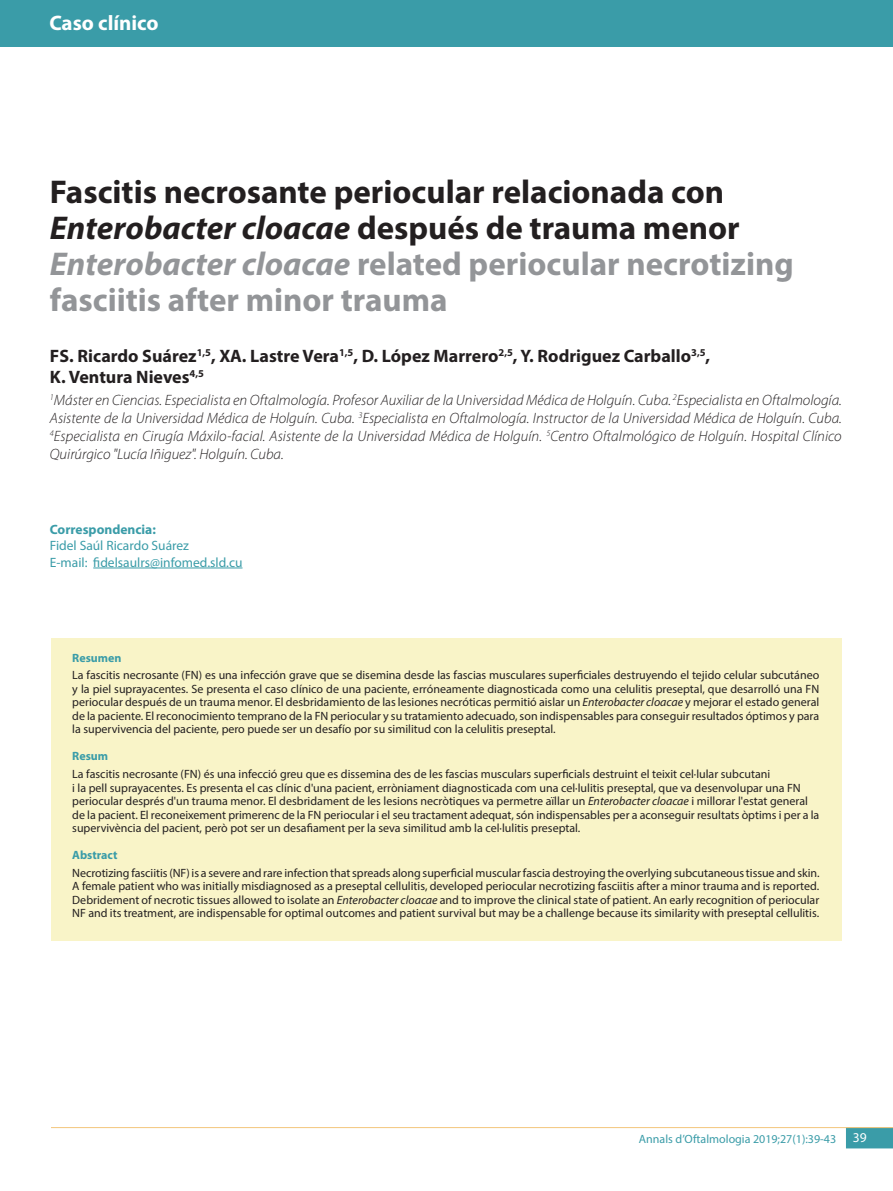
<style>
.page{position:relative;width:893px;height:1191px;background:#fff}
.page>*{position:absolute;margin:0;border:0;box-sizing:border-box;transform-origin:0 0}
.Título{font:700 33px/36px "Myriad Pro";color:#231f20}
.Subtítulo_1{font:700 21px "Myriad Pro";color:#fff}
.autores{font:700 18px/21px "Myriad Pro";color:#231f20}
.Credit_autor{font:italic 300 15px/18px "Myriad Pro";color:#231f20;text-align:justify}
.correspondencia{font:13.5px/16.2px "Myriad Pro";color:#3a9ca8}
.Resumen{font:12px/13.5px "Myriad Pro";color:#231f20;text-align:justify}
.t1{font:12px "Myriad Pro";color:#3a9ca8}
.Resumen-2{font:700 12px "Myriad Pro";color:#3a9ca8}
.s1{font-style:italic}
.s2{font-style:italic;color:#939598}
.s3{color:#939598}
.s4{font-weight:700}
.s5{font-size:13.5px;color:#fff}
</style>
<div class="page">
<svg style="left:846px;top:1128px;width:47px;height:20px"></svg>
<hr style="left:51px;top:1127px;width:842px;height:1px;background:#f3c67c">
<div style="left:0;top:0;width:893px;height:47px;background:#3a9ca8"></div>
<div style="left:51px;top:638px;width:791px;height:302px;background:#f9f4c8"></div>
<hr style="left:93px;top:567px;width:150px;height:1px;background:#3a9ca8">
<p class="Subtítulo_1" style="left:49px;top:9px;width:111px">Caso clínico</p>
<p class="Título" style="left:50px;top:173px;width:745px">Fascitis necrosante periocular relacionada con <span class="s1">Enterobacter cloacae</span> después de trauma menor <span class="s2">Enterobacter cloacae</span> <span class="s3">related periocular necrotizing fasciitis after minor trauma</span></p>
<p class="autores" style="left:50px;top:345px;width:662px">FS. Ricardo Suárez<sup>1,5</sup>, XA. Lastre Vera<sup>1,5</sup>, D. López Marrero<sup>2,5</sup>, Y. Rodriguez Carballo<sup>3,5</sup>,<br>K. Ventura Nieves<sup>4,5</sup></p>
<p class="Credit_autor" style="left:50px;top:391px;width:794px"><sup>1</sup>Máster en Ciencias. Especialista en Oftalmología. Profesor Auxiliar de la Universidad Médica de Holguín. Cuba. <sup>2</sup>Especialista en Oftalmología.<br>Asistente de la Universidad Médica de Holguín. Cuba. <sup>3</sup>Especialista en Oftalmología. Instructor de la Universidad Médica de Holguín. Cuba.<br><sup>4</sup>Especialista en Cirugía Máxilo-facial. Asistente de la Universidad Médica de Holguín. <sup>5</sup>Centro Oftalmológico de Holguín. Hospital Clínico Quirúrgico "Lucía Iñiguez". Holguín. Cuba.</p>
<p class="correspondencia" style="left:50px;top:521px;width:194px"><span class="s4">Correspondencia:<br></span>Fidel Saúl Ricardo Suárez<br>E-mail: fidelsaulrs@infomed.sld.cu</p>
<p class="Resumen-2" style="left:72px;top:649px;width:51px">Resumen</p>
<p class="Resumen" style="left:72px;top:668px;width:748px">La fascitis necrosante (FN) es una infección grave que se disemina desde las fascias musculares superficiales destruyendo el tejido celular subcutáneo y la piel suprayacentes. Se presenta el caso clínico de una paciente, erróneamente diagnosticada como una celulitis preseptal, que desarrolló una FN periocular después de un trauma menor. El desbridamiento de las lesiones necróticas permitió aislar un <span class="s1">Enterobacter cloacae</span> y mejorar el estado general de la paciente. El reconocimiento temprano de la FN periocular y su tratamiento adecuado, son indispensables para conseguir resultados óptimos y para la supervivencia del paciente, pero puede ser un desafío por su similitud con la celulitis preseptal.</p>
<p class="Resumen-2" style="left:72px;top:748px;width:37px">Resum</p>
<p class="Resumen" style="left:72px;top:767px;width:699px">La fascitis necrosante (FN) és una infecció greu que es dissemina des de les fascias musculars superficials destruint el teixit cel·lular subcutani</p>
<p class="Resumen" style="left:72px;top:780px;width:730px">i la pell suprayacentes. Es presenta el cas clínic d'una pacient, erròniament diagnosticada com una cel·lulitis preseptal, que va desenvolupar una FN</p>
<p class="Resumen" style="left:72px;top:794px;width:737px">periocular després d'un trauma menor. El desbridament de les lesions necròtiques va permetre aïllar un <span class="s1">Enterobacter cloacae</span> i millorar l'estat general</p>
<p class="Resumen" style="left:72px;top:807px;width:749px">de la pacient. El reconeixement primerenc de la FN periocular i el seu tractament adequat, són indispensables per a aconseguir resultats òptims i per a la</p>
<p class="Resumen" style="left:72px;top:821px;width:510px">supervivència del pacient, però pot ser un desafiament per la seva similitud amb la cel·lulitis preseptal.</p>
<p class="Resumen-2" style="left:72px;top:847px;width:47px">Abstract</p>
<p class="Resumen" style="left:72px;top:866px;width:749px">Necrotizing fasciitis (NF) is a severe and rare infection that spreads along superficial muscular fascia destroying the overlying subcutaneous tissue and skin.<br>A female patient who was initially misdiagnosed as a preseptal cellulitis, developed periocular necrotizing fasciitis after a minor trauma and is reported.<br>Debridement of necrotic tissues allowed to isolate an <span class="s1">Enterobacter cloacae</span> and to improve the clinical state of patient. An early recognition of periocular NF and its treatment, are indispensable for optimal outcomes and patient survival but may be a challenge because its similarity with preseptal cellulitis.</p>
<p class="t1" style="left:639px;top:1131px;width:229px">Annals d’Oftalmologia 2019;27(1):39-43 <span class="s5">39</span></p>
</div>
